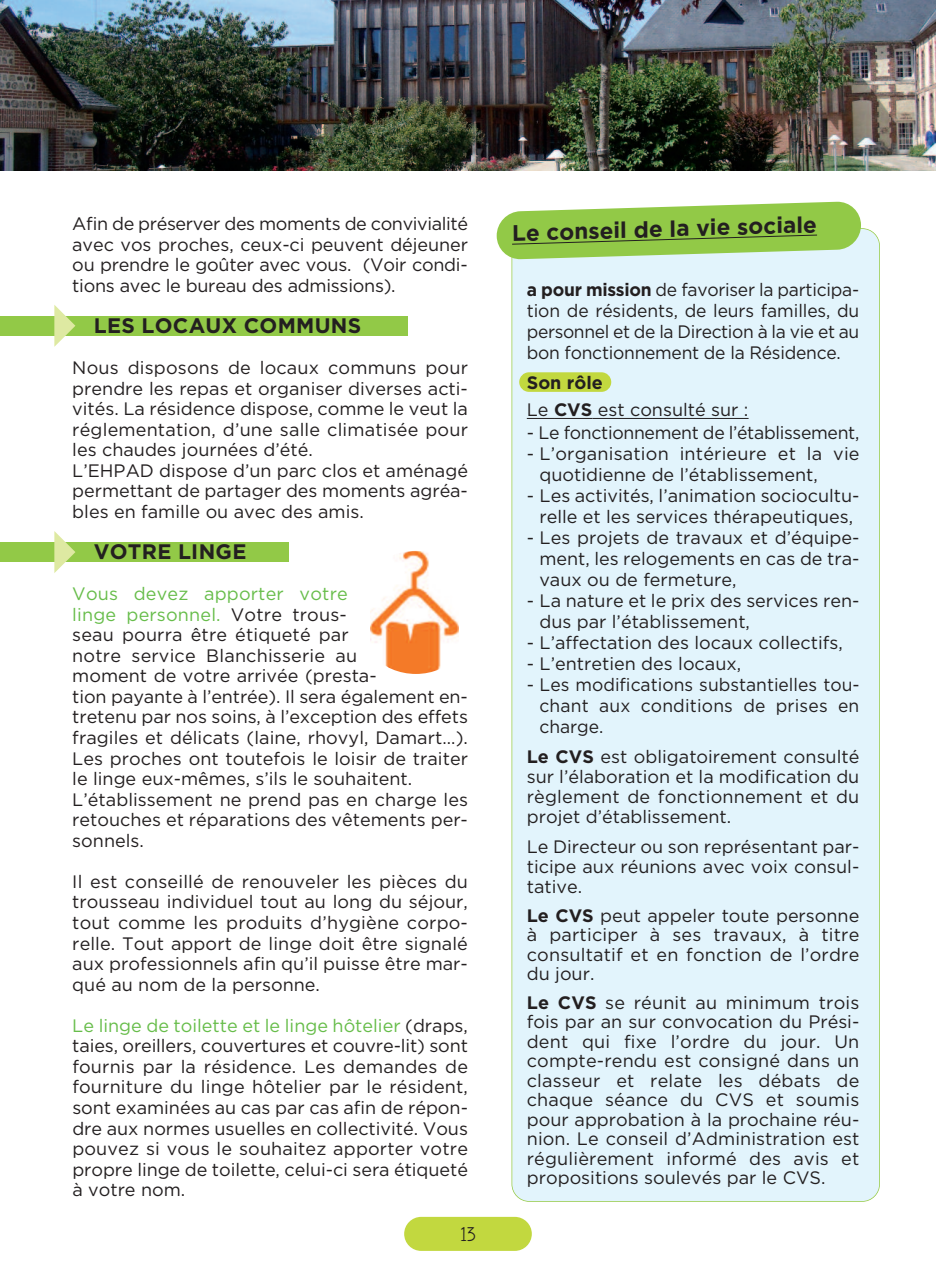
<style>
.page{position:relative;width:936px;height:1276px;background:#fff}
.page>*{position:absolute;margin:0;border:0;box-sizing:border-box;transform-origin:0 0}
.t1{font:700 22.5px "Gotham";color:#231f20}
.t2{font:22.5px "Fineliner Script";color:#231f20}
.t3{font:700 21px "Gotham";letter-spacing:.015em;color:#231f20}
.t4{font:18px/20.5px "Gotham";color:#231f20;text-align:justify}
.t5{font:18px "Gotham";letter-spacing:-.02em;color:#231f20}
.s1{color:#67bd4a}
.s2{font-weight:700}
</style>
<div class="page">
<div style="left:0;top:316px;width:407px;height:20px;background:#92c947"></div>
<svg style="left:54px;top:305px;width:21px;height:42px"></svg>
<div style="left:0;top:542px;width:288px;height:20px;background:#92c947"></div>
<svg style="left:54px;top:531px;width:21px;height:42px"></svg>
<div style="left:512px;top:229px;width:367px;height:972px;background:#e2f4fc;border-radius:17px"></div>
<div style="left:404px;top:1216px;width:127px;height:35px;background:#c2d83f;border-radius:17px"></div>
<img style="left:0;top:0;width:935px;height:170px">
<svg style="left:496px;top:201px;width:365px;height:58px"></svg>
<img style="left:370px;top:551px;width:88px;height:123px">
<div style="left:519px;top:372px;width:92px;height:20px;background:#c2d83f;border-radius:10px"></div>
<svg style="left:526px;top:418px;width:28px;height:1px"></svg>
<hr style="left:554px;top:418px;width:38px;height:1px;background:#231f20">
<hr style="left:592px;top:418px;width:156px;height:1px;background:#231f20">
<p class="t4" style="left:72px;top:213px;width:397px">Afin de préserver des moments de convivialité avec vos proches, ceux-ci peuvent déjeuner ou prendre le goûter avec vous. (Voir condi&shy;tions avec le bureau des admissions).</p>
<p class="t3" style="left:94px;top:313px;width:269px">LES LOCAUX COMMUNS</p>
<p class="t4" style="left:72px;top:357px;width:397px;text-align:left">Nous disposons de locaux communs pour prendre les repas et organiser diverses acti&shy;vités. La résidence dispose, comme le veut la réglementation, d’une salle climatisée pour les chaudes journées d’été.<br>L’EHPAD dispose d’un parc clos et aménagé permettant de partager des moments agréa&shy;bles en famille ou avec des amis.</p>
<p class="t3" style="left:94px;top:539px;width:154px">VOTRE LINGE</p>
<p class="t4" style="left:72px;top:583px;width:397px;text-align:left"><span class="s1">Vous devez apporter votre<br>linge personnel.</span> Votre trous-<br>seau pourra être étiqueté par<br>notre service Blanchisserie au<br>moment de votre arrivée (presta-<br>tion payante à l’entrée). Il sera également en&shy;tretenu par nos soins, à l’exception des effets fragiles et délicats (laine, rhovyl, Damart…).<br>Les proches ont toutefois le loisir de traiter le linge eux-mêmes, s’ils le souhaitent.<br>L’établissement ne prend pas en charge les retouches et réparations des vêtements per&shy;sonnels.</p>
<p class="t4" style="left:72px;top:871px;width:397px">Il est conseillé de renouveler les pièces du trousseau individuel tout au long du séjour, tout comme les produits d’hygiène corpo&shy;relle. Tout apport de linge doit être signalé aux professionnels afin qu’il puisse être mar&shy;qué au nom de la personne.</p>
<p class="t4" style="left:72px;top:1015px;width:397px"><span class="s1">Le linge de toilette et le linge hôtelier</span> (draps, taies, oreillers, couvertures et couvre-lit) sont fournis par la résidence. Les demandes de fourniture du linge hôtelier par le résident, sont examinées au cas par cas afin de répon&shy;dre aux normes usuelles en collectivité. Vous pouvez si vous le souhaitez apporter votre propre linge de toilette, celui-ci sera étiqueté à votre nom.</p>
<p class="t2" style="left:460px;top:1222px;width:17px">13</p>
<p class="t1" style="left:511px;top:221px;width:306px;rotate:-2deg">Le conseil de la vie sociale</p>
<p class="t4" style="left:526px;top:279px;width:334px;line-height:21px"><span class="s2">a pour mission</span> de favoriser la participa&shy;tion de résidents, de leurs familles, du personnel et de la Direction à la vie et au bon fonctionnement de la Résidence.</p>
<p class="t4" style="left:526px;top:368px;width:223px;line-height:27.5px"><span class="s2">Son rôle<br></span>Le <span class="s2">CVS</span> est consulté sur :</p>
<p class="t5" style="left:526px;top:423px;width:334px">- Le fonctionnement de l’établissement,</p>
<p class="t4" style="left:539px;top:443px;width:322px;line-height:21px;text-indent:-13px">- L’organisation intérieure et la vie quotidienne de l’établissement,</p>
<p class="t4" style="left:526px;top:485px;width:334px;line-height:21px;text-align:center">- Les activités, l’animation sociocultu&shy;relle et les services thérapeutiques,</p>
<p class="t4" style="left:539px;top:527px;width:322px;line-height:21px;text-indent:-13px">- Les projets de travaux et d’équipe&shy;ment, les relogements en cas de tra&shy;vaux ou de fermeture,</p>
<p class="t4" style="left:539px;top:590px;width:322px;line-height:21px;text-indent:-13px">- La nature et le prix des services ren&shy;dus par l’établissement,</p>
<p class="t4" style="left:526px;top:632px;width:317px">- L’affectation des locaux collectifs,</p>
<p class="t4" style="left:526px;top:653px;width:216px">- L’entretien des locaux,</p>
<p class="t4" style="left:539px;top:674px;width:322px;line-height:21px;text-indent:-13px">- Les modifications substantielles tou&shy;chant aux conditions de prises en charge.</p>
<p class="t4" style="left:526px;top:746px;width:334px"><span class="s2">Le CVS</span> est obligatoirement consulté sur l’élaboration et la modification du règlement de fonctionnement et du projet d’établissement.</p>
<p class="t4" style="left:526px;top:836px;width:334px">Le Directeur ou son représentant par&shy;ticipe aux réunions avec voix consul&shy;tative.</p>
<p class="t4" style="left:526px;top:905px;width:334px;line-height:19.5px"><span class="s2">Le CVS</span> peut appeler toute personne à participer à ses travaux, à titre consultatif et en fonction de l’ordre du jour.</p>
<p class="t4" style="left:526px;top:992px;width:334px;line-height:19.5px"><span class="s2">Le CVS</span> se réunit au minimum trois fois par an sur convocation du Prési&shy;dent qui fixe l’ordre du jour. Un compte-rendu est consigné dans un classeur et relate les débats de chaque séance du CVS et soumis pour approbation à la prochaine réu&shy;nion. Le conseil d’Administration est régulièrement informé des avis et propositions soulevés par le CVS.</p>
</div>
